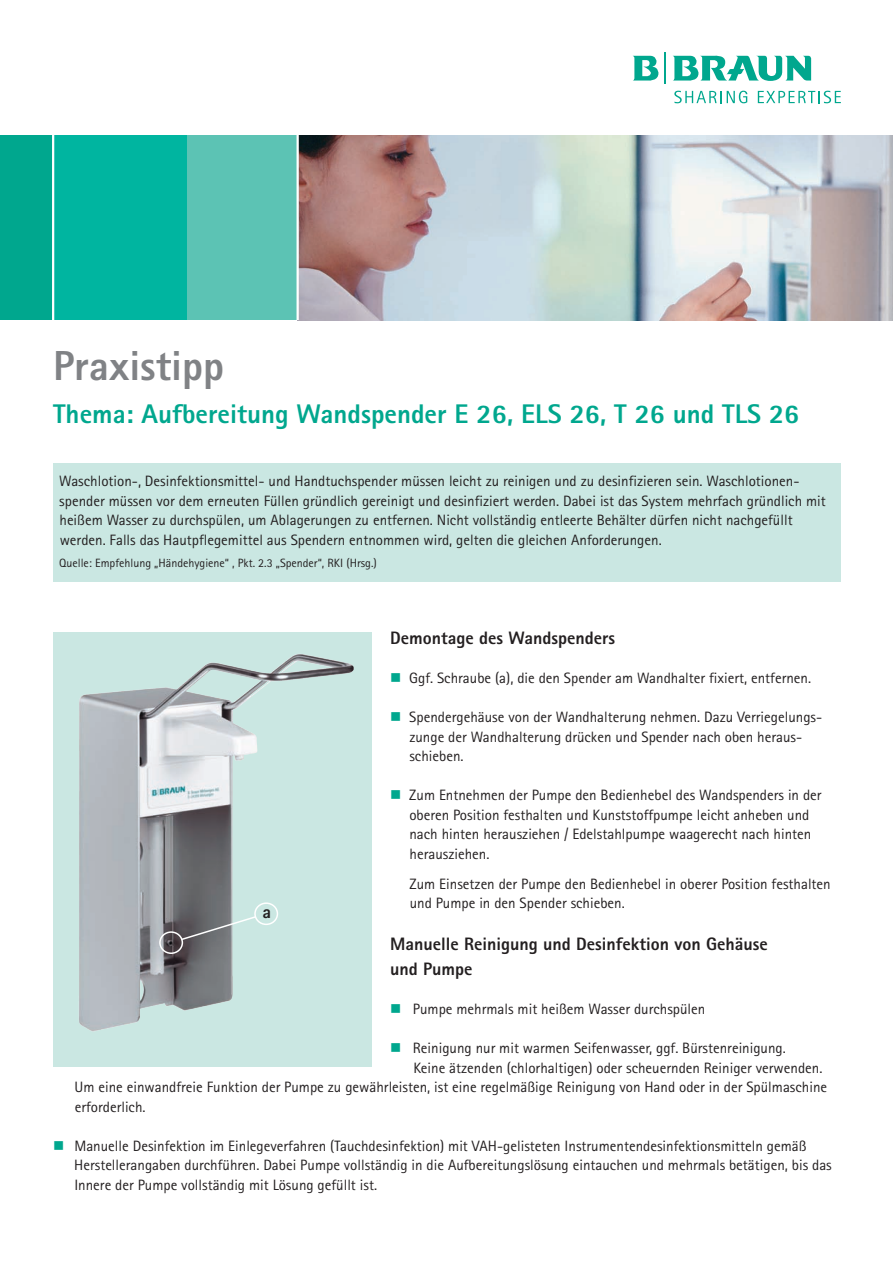
<style>
.page{position:relative;width:893px;height:1263px;background:#fff}
.page>*{position:absolute;margin:0;border:0;box-sizing:border-box;transform-origin:0 0}
.t1{font:800 42px "Rotis Sans Serif";color:#808285}
.t2{font:800 27px "Rotis Sans Serif";color:#00a78e}
.t3{font:800 18px/25.5px "Rotis Sans Serif";color:#231f20}
.t4{font:15px/19.5px "Rotis Sans Serif";color:#231f20}
.t5{font:12px "Rotis Sans Serif";color:#231f20}
.s1{color:#00a78e}
</style>
<div class="page">
<svg style="left:674px;top:91px;width:73px;height:12px"></svg>
<svg style="left:758px;top:91px;width:83px;height:12px"></svg>
<svg style="left:633px;top:56px;width:26px;height:25px"></svg>
<svg style="left:673px;top:55px;width:138px;height:26px"></svg>
<hr style="left:665px;top:52px;width:1px;height:32px;background:#00a78e">
<img style="left:299px;top:135px;width:594px;height:185px">
<div style="left:187px;top:135px;width:111px;height:185px;background:#5cc3b4"></div>
<div style="left:0;top:135px;width:53px;height:185px;background:#00a78e"></div>
<div style="left:53px;top:135px;width:134px;height:185px;background:#00b5a0"></div>
<hr style="left:297px;top:135px;width:2px;height:185px;background:#fff">
<hr style="left:52px;top:135px;width:2px;height:185px;background:#fff">
<div style="left:53px;top:464px;width:788px;height:118px;background:#cae7e2"></div>
<svg style="left:53px;top:632px;width:319px;height:434px;fill:#cae7e2"></svg>
<img style="left:107px;top:755px;width:137px;height:273px">
<svg style="left:159px;top:902px;width:119px;height:52px"></svg>
<h1 class="t1" style="left:53px;top:351px;width:173px">Praxistipp</h1>
<h2 class="t2" style="left:53px;top:405px;width:748px">Thema: Aufbereitung Wandspender E 26, ELS 26, T 26 und TLS 26</h2>
<p class="t4" style="left:59px;top:473px;width:768px">Waschlotion-, Desinfektionsmittel- und Handtuchspender müssen leicht zu reinigen und zu desinfizieren sein. Waschlotionen&shy;spender müssen vor dem erneuten Füllen gründlich gereinigt und desinfiziert werden. Dabei ist das System mehrfach gründlich mit heißem Wasser zu durchspülen, um Ablagerungen zu entfernen. Nicht vollständig entleerte Behälter dürfen nicht nachgefüllt werden. Falls das Hautpflegemittel aus Spendern entnommen wird, gelten die gleichen Anforderungen.</p>
<p class="t5" style="left:59px;top:559px;width:319px">Quelle: Empfehlung „Händehygiene“ , Pkt. 2.3 „Spender“, RKI (Hrsg.)</p>
<p class="t3" style="left:262px;top:901px;width:10px">a</p>
<p class="t3" style="left:390px;top:627px;width:226px">Demontage des Wandspenders</p>
<p class="t4" style="left:390px;top:670px;width:423px"><span class="s1">■</span> Ggf. Schraube (a), die den Spender am Wandhalter fixiert, entfernen.</p>
<p class="t4" style="left:409px;top:709px;width:414px;text-indent:-19px"><span class="s1">■</span> Spendergehäuse von der Wandhalterung nehmen. Dazu Verriegelungs&shy;zunge der Wandhalterung drücken und Spender nach oben heraus&shy;schieben.</p>
<p class="t4" style="left:409px;top:787px;width:414px;text-indent:-19px"><span class="s1">■</span> Zum Entnehmen der Pumpe den Bedienhebel des Wandspenders in der oberen Position festhalten und Kunststoffpumpe leicht anheben und nach hinten herausziehen / Edelstahlpumpe waagerecht nach hinten herausziehen.</p>
<p class="t4" style="left:410px;top:875px;width:423px">Zum Einsetzen der Pumpe den Bedienhebel in oberer Position festhalten und Pumpe in den Spender schieben.</p>
<p class="t3" style="left:390px;top:933px;width:379px">Manuelle Reinigung und Desinfektion von Gehäuse und Pumpe</p>
<p class="t4" style="left:390px;top:1001px;width:317px"><span class="s1">■</span> Pumpe mehrmals mit heißem Wasser durchspülen</p>
<p class="t4" style="left:390px;top:1040px;width:397px"><span class="s1">■</span> Reinigung nur mit warmen Seifenwasser, ggf. Bürstenreinigung.</p>
<p class="t4" style="left:413px;top:1059px;width:411px">Keine ätzenden (chlorhaltigen) oder scheuernden Reiniger verwenden.</p>
<p class="t4" style="left:75px;top:1079px;width:754px">Um eine einwandfreie Funktion der Pumpe zu gewährleisten, ist eine regelmäßige Reinigung von Hand oder in der Spülmaschine</p>
<p class="t4" style="left:75px;top:1098px;width:72px">erforderlich.</p>
<p class="t4" style="left:74px;top:1137px;width:759px;text-indent:-21px"><span class="s1">■</span> Manuelle Desinfektion im Einlegeverfahren (Tauchdesinfektion) mit VAH-gelisteten Instrumentendesinfektionsmitteln gemäß<br>Herstellerangaben durchführen. Dabei Pumpe vollständig in die Aufbereitungslösung eintauchen und mehrmals betätigen, bis das<br>Innere der Pumpe vollständig mit Lösung gefüllt ist.</p>
</div>
